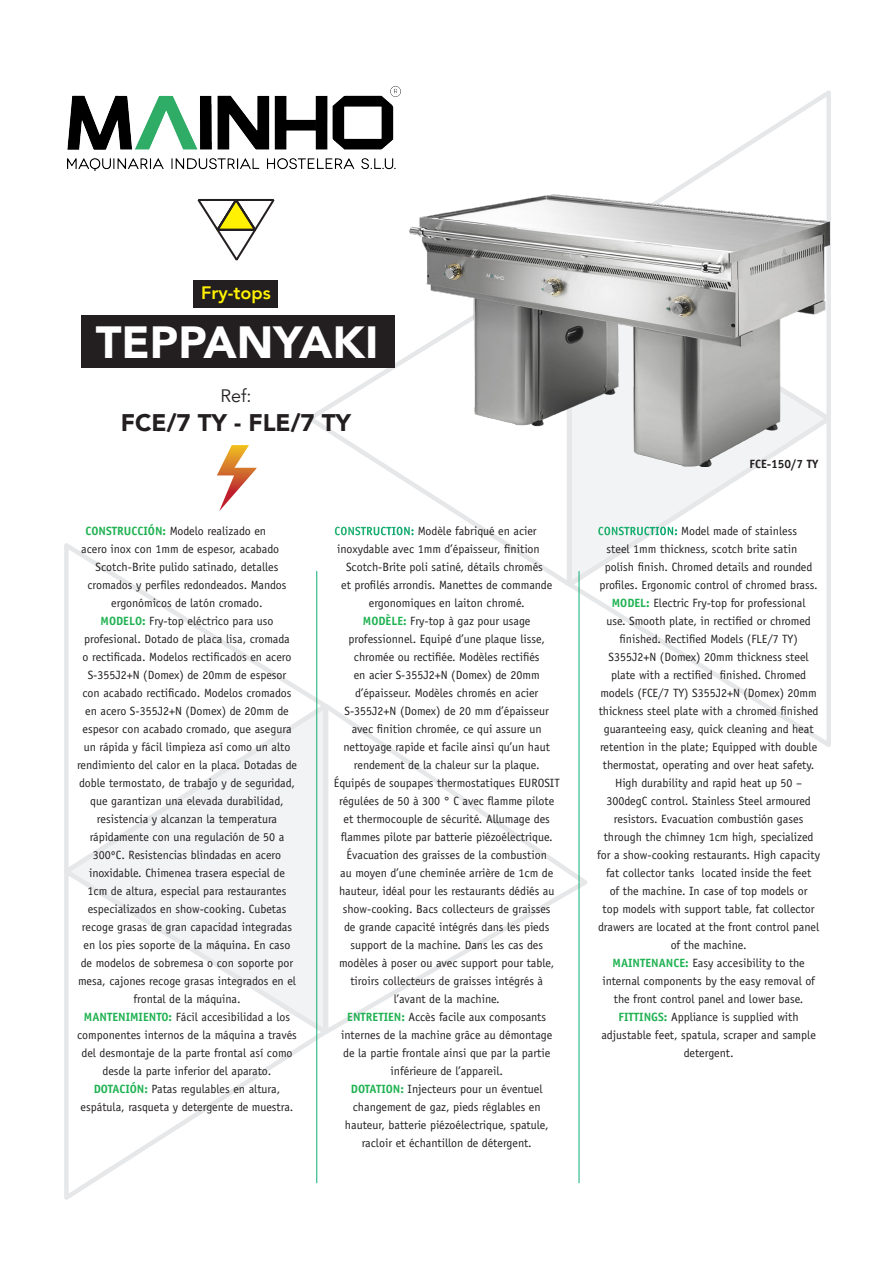
<style>
.page{position:relative;width:893px;height:1263px;background:#fff}
.page>*{position:absolute;margin:0;border:0;box-sizing:border-box;transform-origin:0 0}
.t1{font:900 45px "Avenir";color:#fff}
.t2{font:900 24px "Avenir";color:#231f20}
.t3{font:800 18px "Avenir";color:#fff101}
.t4{font:18px "Avenir";color:#231f20}
.t5{font:12px/18px "Officina Sans Std";color:#231f20;text-align:center}
.t6{font:700 12px "Officina Sans Std";color:#231f20}
.s1{font-weight:700;color:#21b253}
.s2{font-weight:700;color:#fff}
</style>
<div class="page">
<svg style="left:578px;top:90px;width:253px;height:657px"></svg>
<svg style="left:575px;top:252px;width:256px;height:340px"></svg>
<svg style="left:308px;top:315px;width:267px;height:275px"></svg>
<div style="left:81px;top:315px;width:313px;height:53px;background:#231f20"></div>
<div style="left:193px;top:280px;width:84px;height:27px;background:#231f20"></div>
<svg style="left:64px;top:539px;width:270px;height:661px"></svg>
<svg style="left:64px;top:698px;width:268px;height:340px"></svg>
<svg style="left:320px;top:700px;width:274px;height:339px"></svg>
<img style="left:410px;top:195px;width:419px;height:272px">
<img style="left:67px;top:87px;width:334px;height:83px">
<svg style="left:197px;top:199px;width:78px;height:62px"></svg>
<hr style="left:316px;top:571px;width:1px;height:612px;background:#0daf73">
<hr style="left:579px;top:571px;width:1px;height:612px;background:#0daf73">
<svg style="left:217px;top:445px;width:39px;height:66px"></svg>
<p class="t3" style="left:201px;top:279px;width:71px">Fry-tops</p>
<p class="t1" style="left:96px;top:304px;width:284px">TEPPANYAKI</p>
<p class="t4" style="left:220px;top:385px;width:33px">Ref:</p>
<p class="t2" style="left:121px;top:402px;width:232px">FCE/7 TY - FLE/7 TY</p>
<p class="t5" style="left:85px;top:522px;width:182px"><span class="s1">CONSTRUCCIÓN:</span> Modelo realizado en</p>
<p class="t5" style="left:81px;top:540px;width:200px">acero inox con 1mm de espesor, acabado</p>
<p class="t5" style="left:96px;top:558px;width:184px">Scotch-Brite pulido satinado, detalles</p>
<p class="t5" style="left:87px;top:576px;width:201px">cromados y perfiles redondeados. Mandos</p>
<p class="t5" style="left:111px;top:594px;width:153px">ergonómicos de latón cromado.</p>
<p class="t5" style="left:77px;top:612px;width:222px"><span class="s1">MODELO:</span> Fry-top eléctrico para uso profesional. Dotado de placa lisa, cromada<br>o rectificada. Modelos rectificados en acero S-355J2+N (Domex) de 20mm de espesor<br>con acabado rectificado. Modelos cromados en acero S-355J2+N (Domex) de 20mm de espesor con acabado cromado, que asegura un rápida y fácil limpieza así como un alto rendimiento del calor en la placa. Dotadas de doble termostato, de trabajo y de seguridad, que garantizan una elevada durabilidad, resistencia y alcanzan la temperatura rápidamente con una regulación de 50 a 300ºC. Resistencias blindadas en acero inoxidable. Chimenea trasera especial de<br>1cm de altura, especial para restaurantes especializados en show-cooking. Cubetas recoge grasas de gran capacidad integradas en los pies soporte de la máquina. En caso de modelos de sobremesa o con soporte por mesa, cajones recoge grasas integrados en el frontal de la máquina.</p>
<p class="t5" style="left:77px;top:1008px;width:221px"><span class="s1">MANTENIMIENTO:</span> Fácil accesibilidad a los componentes internos de la máquina a través del desmontaje de la parte frontal así como desde la parte inferior del aparato.</p>
<p class="t5" style="left:81px;top:1080px;width:214px"><span class="s1">DOTACIÓN:</span> Patas regulables en altura, espátula, rasqueta y detergente de muestra.</p>
<p class="t5" style="left:334px;top:522px;width:204px"><span class="s2">CONSTRUCTION:</span> Modèle fabriqué en acier</p>
<p class="t5" style="left:337px;top:540px;width:204px">inoxydable avec 1mm d’épaisseur, finition</p>
<p class="t5" style="left:346px;top:558px;width:198px">Scotch-Brite poli satiné, détails chromés</p>
<p class="t5" style="left:341px;top:576px;width:212px">et profilés arrondis. Manettes de commande</p>
<p class="t5" style="left:369px;top:594px;width:157px">ergonomiques en laiton chromé.</p>
<p class="t5" style="left:334px;top:612px;width:227px"><span class="s1">MODÈLE:</span> Fry-top à gaz pour usage professionnel. Equipé d’une plaque lisse, chromée ou rectifiée. Modèles rectifiés<br>en acier S-355J2+N (Domex) de 20mm d’épaisseur. Modèles chromés en acier S-355J2+N (Domex) de 20 mm d’épaisseur avec finition chromée, ce qui assure un nettoyage rapide et facile ainsi qu’un haut rendement de la chaleur sur la plaque.<br>Équipés de soupapes thermostatiques EUROSIT régulées de 50 à 300 ° C avec flamme pilote et thermocouple de sécurité. Allumage des flammes pilote par batterie piézoélectrique.<br>Évacuation des graisses de la combustion<br>au moyen d’une cheminée arrière de 1cm de hauteur, idéal pour les restaurants dédiés au show-cooking. Bacs collecteurs de graisses<br>de grande capacité intégrés dans les pieds support de la machine. Dans les cas des modèles à poser ou avec support pour table, tiroirs collecteurs de graisses intégrés à l’avant de la machine.</p>
<p class="t5" style="left:341px;top:1008px;width:212px"><span class="s1">ENTRETIEN:</span> Accès facile aux composants internes de la machine grâce au démontage de la partie frontale ainsi que par la partie inférieure de l’appareil.</p>
<p class="t5" style="left:345px;top:1080px;width:205px"><span class="s1">DOTATION:</span> Injecteurs pour un éventuel changement de gaz, pieds réglables en hauteur, batterie piézoélectrique, spatule, racloir et échantillon de détergent.</p>
<p class="t6" style="left:749px;top:456px;width:70px">FCE-150/7 TY</p>
<p class="t5" style="left:598px;top:522px;width:201px"><span class="s2">CONSTRUCTION:</span> Model made of stainless</p>
<p class="t5" style="left:607px;top:540px;width:192px">steel 1mm thickness, scotch brite satin</p>
<p class="t5" style="left:605px;top:558px;width:209px">polish finish. Chromed details and rounded</p>
<p class="t5" style="left:599px;top:576px;width:220px">profiles. Ergonomic control of chromed brass.</p>
<p class="t5" style="left:597px;top:594px;width:224px"><span class="s1">MODEL:</span> Electric Fry-top for professional<br>use. Smooth plate, in rectified or chromed finished. Rectified Models (FLE/7 TY)<br>S355J2+N (Domex) 20mm thickness steel plate with a rectified finished. Chromed models (FCE/7 TY) S355J2+N (Domex) 20mm thickness steel plate with a chromed finished guaranteeing easy, quick cleaning and heat retention in the plate; Equipped with double thermostat, operating and over heat safety.<br>High durability and rapid heat up 50 – 300degC control. Stainless Steel armoured resistors. Evacuation combustión gases through the chimney 1cm high, specialized for a show-cooking restaurants. High capacity fat collector tanks located inside the feet<br>of the machine. In case of top models or<br>top models with support table, fat collector drawers are located at the front control panel of the machine.</p>
<p class="t5" style="left:602px;top:954px;width:214px"><span class="s1">MAINTENANCE:</span> Easy accesibility to the internal components by the easy removal of the front control panel and lower base.</p>
<p class="t5" style="left:601px;top:1008px;width:216px"><span class="s1">FITTINGS:</span> Appliance is supplied with adjustable feet, spatula, scraper and sample detergent.</p>
</div>
